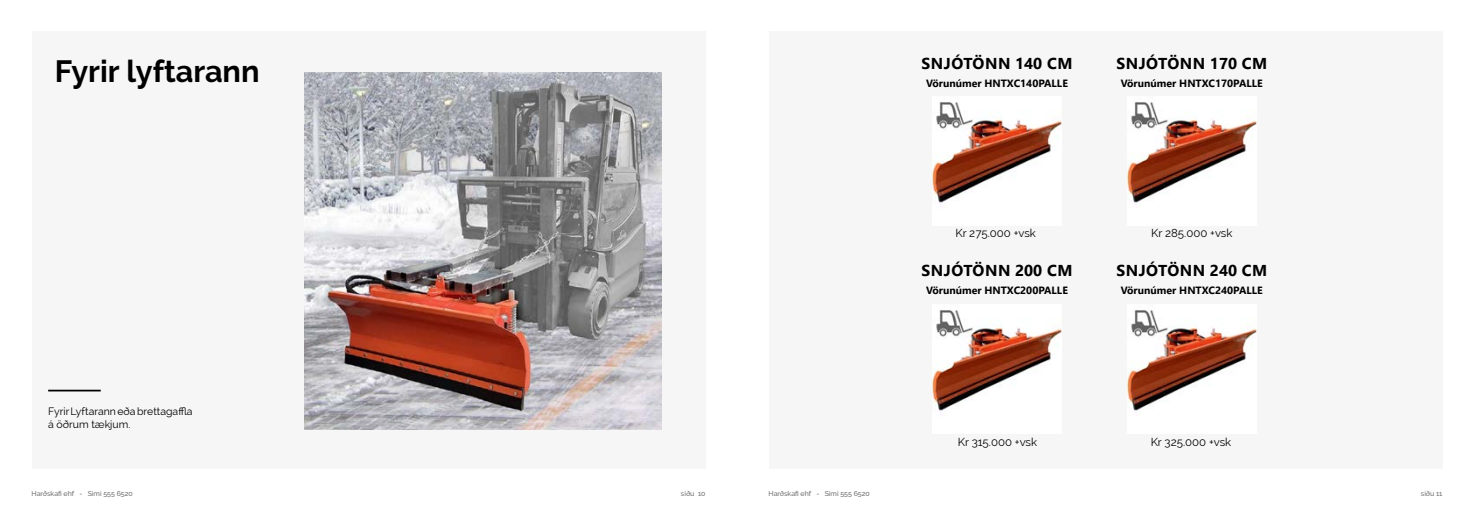
<style>
.page{position:relative;width:1474px;height:521px;background:#fff}
.page>*{position:absolute;margin:0;border:0;box-sizing:border-box;transform-origin:0 0}
.t1{font:700 30.62px "Raleway";color:#000}
.t2{font:700 15.75px "Segoe UI";letter-spacing:.035em;color:#000}
.t3{font:11.38px "Raleway";color:#000}
.t4{font:700 10.5px "Segoe UI";color:#000}
.t5{font:10.5px/13.1px "Raleway";color:#000}
.t6{font:500 7px "Raleway";color:#6d6e71}
</style>
<div class="page">
<div style="left:768px;top:32px;width:674px;height:437px;background:#f6f6f6"></div>
<div style="left:32px;top:32px;width:673px;height:437px;background:#f6f6f6"></div>
<img style="left:304px;top:73px;width:358px;height:357px">
<img style="left:932px;top:102px;width:129px;height:101px">
<img style="left:932px;top:310px;width:129px;height:101px">
<img style="left:1127px;top:102px;width:129px;height:101px">
<img style="left:1127px;top:310px;width:129px;height:101px">
<hr style="left:48px;top:390px;width:53px;height:1px;background:#000">
<h1 class="t1" style="left:55px;top:53px;width:206px">Fyrir lyftarann</h1>
<p class="t5" style="left:48px;top:405px;width:146px">Fyrir Lyftarann eða brettagaffla á öðrum tækjum.</p>
<h2 class="t2" style="left:921px;top:49px;width:152px">SNJÓTÖNN 140 CM</h2>
<p class="t4" style="left:926px;top:73px;width:143px">Vörunúmer HNTXC140PALLE</p>
<h2 class="t2" style="left:1116px;top:49px;width:152px">SNJÓTÖNN 170 CM</h2>
<p class="t4" style="left:1120px;top:73px;width:143px">Vörunúmer HNTXC170PALLE</p>
<p class="t3" style="left:955px;top:226px;width:82px">Kr 275.000 +vsk</p>
<h2 class="t2" style="left:921px;top:256px;width:152px">SNJÓTÖNN 200 CM</h2>
<p class="t4" style="left:926px;top:280px;width:143px">Vörunúmer HNTXC200PALLE</p>
<p class="t3" style="left:1151px;top:226px;width:83px">Kr 285.000 +vsk</p>
<h2 class="t2" style="left:1116px;top:256px;width:152px">SNJÓTÖNN 240 CM</h2>
<p class="t4" style="left:1120px;top:280px;width:143px">Vörunúmer HNTXC240PALLE</p>
<p class="t3" style="left:957px;top:435px;width:81px">Kr 315.000 +vsk</p>
<p class="t3" style="left:1150px;top:435px;width:82px">Kr 325.000 +vsk</p>
<p class="t6" style="left:32px;top:489px;width:103px">Harðskafi ehf - Sími 555 6520</p>
<p class="t6" style="left:681px;top:489px;width:26px">síðu 10</p>
<p class="t6" style="left:768px;top:489px;width:103px">Harðskafi ehf - Sími 555 6520</p>
<p class="t6" style="left:1420px;top:489px;width:23px">síðu 11</p>
</div>
